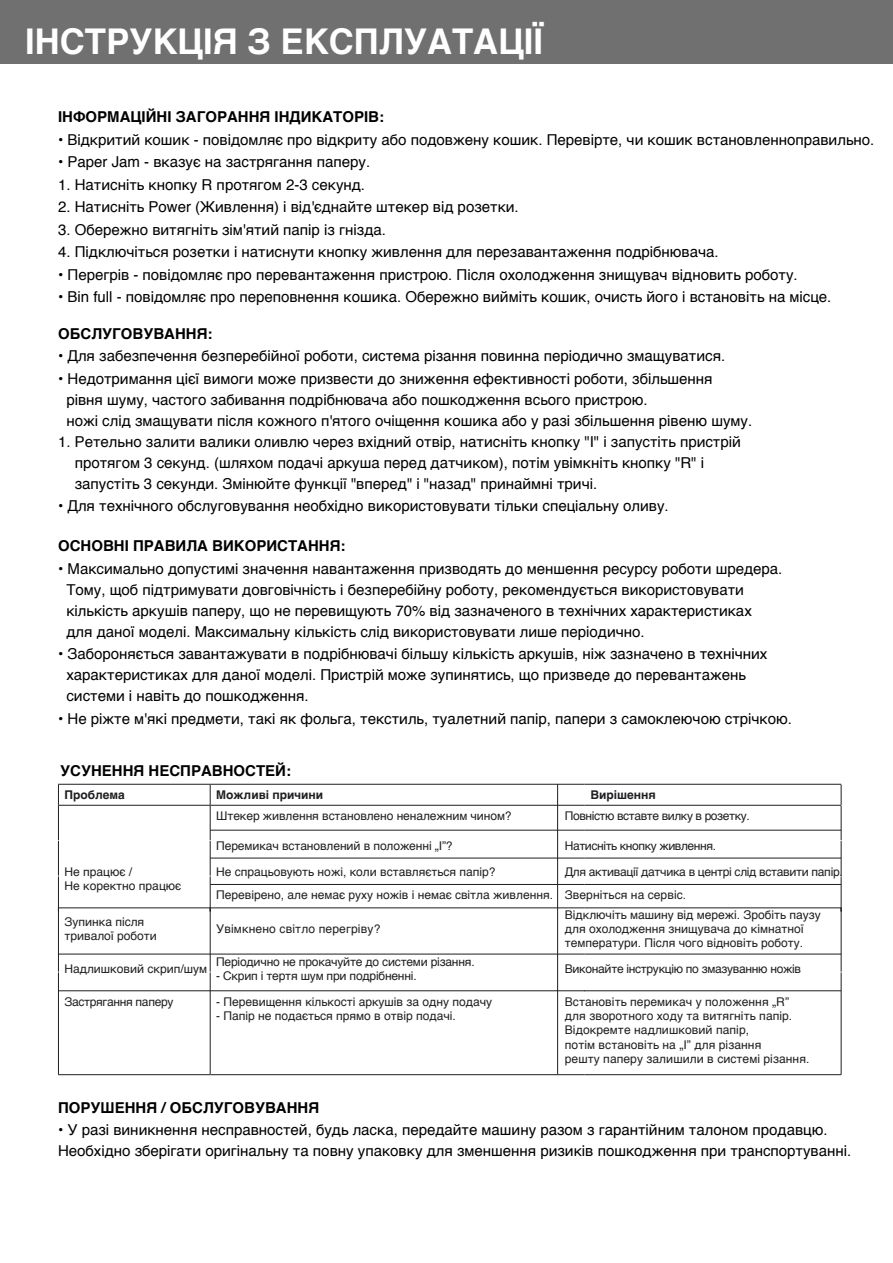
<style>
.page{position:relative;width:893px;height:1263px;background:#fff}
.page>*{position:absolute;margin:0;border:0;box-sizing:border-box;transform-origin:0 0}
.t1{font:700 35.55px "Helvetica";color:#fff}
.t2{font:15px/21px "Helvetica";color:#000}
.t3{font:700 15px "Helvetica";color:#000}
.t4{font:12px/14.4px "Helvetica";color:#1f1d21}
.t5{font:12px "Helvetica";letter-spacing:-.035em;color:#1f1d21}
.t6{font:12px "Helvetica";letter-spacing:-.025em;color:#1f1d21}
.t7{font:700 12px "Helvetica";color:#1f1d21}
</style>
<div class="page">
<div style="left:0;top:0;width:893px;height:64px;background:#707071"></div>
<hr style="left:58px;top:784px;width:152px;height:1px;background:#1f1d21">
<svg style="left:58px;top:785px;width:1px;height:20px"></svg>
<hr style="left:210px;top:784px;width:374px;height:1px;background:#1f1d21">
<svg style="left:210px;top:785px;width:1px;height:20px"></svg>
<hr style="left:584px;top:784px;width:257px;height:1px;background:#1f1d21">
<svg style="left:841px;top:785px;width:1px;height:20px"></svg>
<hr style="left:58px;top:805px;width:152px;height:1px;background:#1f1d21">
<hr style="left:58px;top:806px;width:1px;height:34px;background:#1f1d21">
<hr style="left:210px;top:805px;width:374px;height:1px;background:#1f1d21">
<hr style="left:210px;top:806px;width:1px;height:34px;background:#1f1d21">
<hr style="left:584px;top:805px;width:257px;height:1px;background:#1f1d21">
<hr style="left:841px;top:806px;width:1px;height:34px;background:#1f1d21">
<hr style="left:58px;top:841px;width:1px;height:35px;background:#1f1d21">
<hr style="left:210px;top:830px;width:374px;height:1px;background:#1f1d21">
<hr style="left:210px;top:841px;width:1px;height:35px;background:#1f1d21">
<hr style="left:584px;top:830px;width:257px;height:1px;background:#1f1d21">
<hr style="left:841px;top:841px;width:1px;height:35px;background:#1f1d21">
<hr style="left:58px;top:876px;width:1px;height:35px;background:#1f1d21">
<hr style="left:210px;top:858px;width:374px;height:1px;background:#1f1d21">
<hr style="left:210px;top:876px;width:1px;height:35px;background:#1f1d21">
<hr style="left:584px;top:858px;width:257px;height:1px;background:#1f1d21">
<hr style="left:841px;top:876px;width:1px;height:35px;background:#1f1d21">
<hr style="left:210px;top:884px;width:374px;height:1px;background:#1f1d21">
<hr style="left:584px;top:884px;width:257px;height:1px;background:#1f1d21">
<hr style="left:58px;top:907px;width:152px;height:1px;background:#1f1d21">
<hr style="left:58px;top:908px;width:1px;height:64px;background:#1f1d21">
<hr style="left:210px;top:907px;width:374px;height:1px;background:#1f1d21">
<hr style="left:210px;top:908px;width:1px;height:64px;background:#1f1d21">
<hr style="left:557px;top:784px;width:1px;height:290px;background:#1f1d21">
<hr style="left:584px;top:907px;width:257px;height:1px;background:#1f1d21">
<hr style="left:841px;top:908px;width:1px;height:64px;background:#1f1d21">
<hr style="left:58px;top:954px;width:152px;height:1px;background:#1f1d21">
<hr style="left:58px;top:972px;width:1px;height:102px;background:#1f1d21">
<hr style="left:210px;top:954px;width:374px;height:1px;background:#1f1d21">
<hr style="left:210px;top:972px;width:1px;height:102px;background:#1f1d21">
<hr style="left:584px;top:954px;width:257px;height:1px;background:#1f1d21">
<hr style="left:841px;top:972px;width:1px;height:103px;background:#1f1d21">
<hr style="left:58px;top:1074px;width:152px;height:1px;background:#1f1d21">
<hr style="left:210px;top:1074px;width:374px;height:1px;background:#1f1d21">
<hr style="left:584px;top:1074px;width:257px;height:1px;background:#1f1d21">
<hr style="left:59px;top:990px;width:152px;height:1px;background:#1f1d21">
<hr style="left:211px;top:990px;width:374px;height:1px;background:#1f1d21">
<hr style="left:584px;top:990px;width:257px;height:1px;background:#1f1d21">
<h1 class="t1" style="left:25px;top:13px;width:520px">ІНСТРУКЦІЯ З ЕКСПЛУАТАЦІЇ</h1>
<p class="t3" style="left:58px;top:105px;width:327px">ІНФОРМАЦІЙНІ ЗАГОРАННЯ ІНДИКАТОРІВ:</p>
<p class="t2" style="left:58px;top:129px;width:818px">• Відкритий кошик - повідомляє про відкриту або подовжену кошик. Перевірте, чи кошик встановленноправильно.</p>
<p class="t2" style="left:58px;top:152px;width:314px">• Paper Jam - вказує на застрягання паперу.</p>
<p class="t2" style="left:58px;top:174px;width:309px">1. Натисніть кнопку R протягом 2-3 секунд.</p>
<p class="t2" style="left:58px;top:197px;width:462px">2. Натисніть Power (Живлення) і від'єднайте штекер від розетки.</p>
<p class="t2" style="left:58px;top:219px;width:329px">3. Обережно витягніть зім'ятий папір із гнізда.</p>
<p class="t2" style="left:58px;top:242px;width:662px">4. Підключіться розетки і натиснути кнопку живлення для перезавантаження подрібнювача.</p>
<p class="t2" style="left:58px;top:264px;width:741px">• Перегрів - повідомляє про перевантаження пристрою. Після охолодження знищувач відновить роботу.</p>
<p class="t2" style="left:58px;top:287px;width:775px">• Bin full - повідомляє про переповнення кошика. Обережно вийміть кошик, очисть його і встановіть на місце.</p>
<p class="t3" style="left:58px;top:321px;width:156px">ОБСЛУГОВУВАННЯ:</p>
<p class="t2" style="left:58px;top:346px;width:669px">• Для забезпечення безперебійної роботи, система різання повинна періодично змащуватися.</p>
<p class="t2" style="left:66px;top:368px;width:687px;text-indent:-8px">• Недотримання цієї вимоги може призвести до зниження ефективності роботи, збільшення рівня шуму, частого забивання подрібнювача або пошкодження всього пристрою.<br>ножі слід змащувати після кожного п'ятого очіщення кошика або у разі збільшення рівеню шуму.</p>
<p class="t2" style="left:75px;top:431px;width:668px;text-indent:-17px">1. Ретельно залити валики оливлю через вхідний отвір, натисніть кнопку "I" і запустіть пристрій протягом 3 секунд. (шляхом подачі аркуша перед датчиком), потім увімкніть кнопку "R" і запустіть 3 секунди. Змінюйте функції "вперед" і "назад" принаймні тричі.</p>
<p class="t2" style="left:58px;top:496px;width:612px">• Для технічного обслуговування необхідно використовувати тільки спеціальну оливу.</p>
<p class="t3" style="left:58px;top:534px;width:289px">ОСНОВНІ ПРАВИЛА ВИКОРИСТАННЯ:</p>
<p class="t2" style="left:66px;top:558px;width:717px;text-indent:-8px">• Максимально допустимі значення навантаження призводять до меншення ресурсу роботи шредера.<br>Тому, щоб підтримувати довговічність і безперебійну роботу, рекомендується використовувати кількість аркушів паперу, що не перевищують 70% від зазначеного в технічних характеристиках<br>для даної моделі. Максимальну кількість слід використовувати лише періодично.</p>
<p class="t2" style="left:66px;top:644px;width:702px;text-indent:-8px">• Забороняється завантажувати в подрібнювачі більшу кількість аркушів, ніж зазначено в технічних характеристиках для даної моделі. Пристрій може зупинятись, що призведе до перевантажень системи і навіть до пошкодження.</p>
<p class="t2" style="left:58px;top:708px;width:735px">• Не ріжте м'які предмети, такі як фольга, текстиль, туалетний папір, папери з самоклеючою стрічкою.</p>
<p class="t3" style="left:60px;top:758px;width:232px">УСУНЕННЯ НЕСПРАВНОСТЕЙ:</p>
<p class="t7" style="left:64px;top:785px;width:62px">Проблема</p>
<p class="t7" style="left:216px;top:785px;width:108px">Можливі причини</p>
<p class="t7" style="left:590px;top:785px;width:67px">Вирішення</p>
<p class="t4" style="left:64px;top:865px;width:118px">Не працює /<br>Не коректно працює</p>
<p class="t4" style="left:216px;top:809px;width:297px">Штекер живлення встановлено неналежним чином?</p>
<p class="t5" style="left:565px;top:807px;width:186px">Повністю вставте вилку в розетку.</p>
<p class="t4" style="left:216px;top:839px;width:238px">Перемикач встановлений в положенні „I”?</p>
<p class="t5" style="left:565px;top:836px;width:153px">Натисніть кнопку живлення.</p>
<p class="t4" style="left:216px;top:865px;width:281px">Не спрацьовують ножі, коли вставляється папір?</p>
<p class="t4" style="left:216px;top:860px;width:628px;line-height:23.4px;text-indent:349px">Для активації датчика в центрі слід вставити папір.<br>Перевірено, але немає руху ножів і немає світла живлення. Зверніться на сервіс.</p>
<p class="t4" style="left:64px;top:915px;width:94px">Зупинка після тривалої роботи</p>
<p class="t4" style="left:216px;top:922px;width:166px">Увімкнено світло перегріву?</p>
<p class="t4" style="left:64px;top:962px;width:144px">Надлишковий скрип/шум</p>
<p class="t4" style="left:216px;top:955px;width:260px">Періодично не прокачуйте до системи різання.</p>
<p class="t4" style="left:216px;top:969px;width:202px">- Скрип і тертя шум при подрібненні.</p>
<p class="t6" style="left:64px;top:992px;width:110px">Застрягання паперу</p>
<p class="t4" style="left:216px;top:995px;width:278px">- Перевищення кількості аркушів за одну подачу</p>
<p class="t4" style="left:216px;top:1009px;width:241px">- Папір не подається прямо в отвір подачі.</p>
<p class="t4" style="left:565px;top:908px;width:258px">Відключіть машину від мережі. Зробіть паузу для охолодження знищувача до кімнатної температури. Після чого відновіть роботу.</p>
<p class="t6" style="left:565px;top:959px;width:238px">Виконайте інструкцію по змазуванню ножів</p>
<p class="t4" style="left:565px;top:995px;width:246px">Встановіть перемикач у положення „R” для зворотного ходу та витягніть папір.<br>Відокремте надлишковий папір,<br>потім встановіть на „I” для різання<br>решту паперу залишили в системі різання.</p>
<p class="t3" style="left:58px;top:1095px;width:263px">ПОРУШЕННЯ / ОБСЛУГОВУВАННЯ</p>
<p class="t2" style="left:58px;top:1120px;width:795px">• У разі виникнення несправностей, будь ласка, передайте машину разом з гарантійним талоном продавцю.<br>Необхідно зберігати оригінальну та повну упаковку для зменшення ризиків пошкодження при транспортуванні.</p>
</div>
